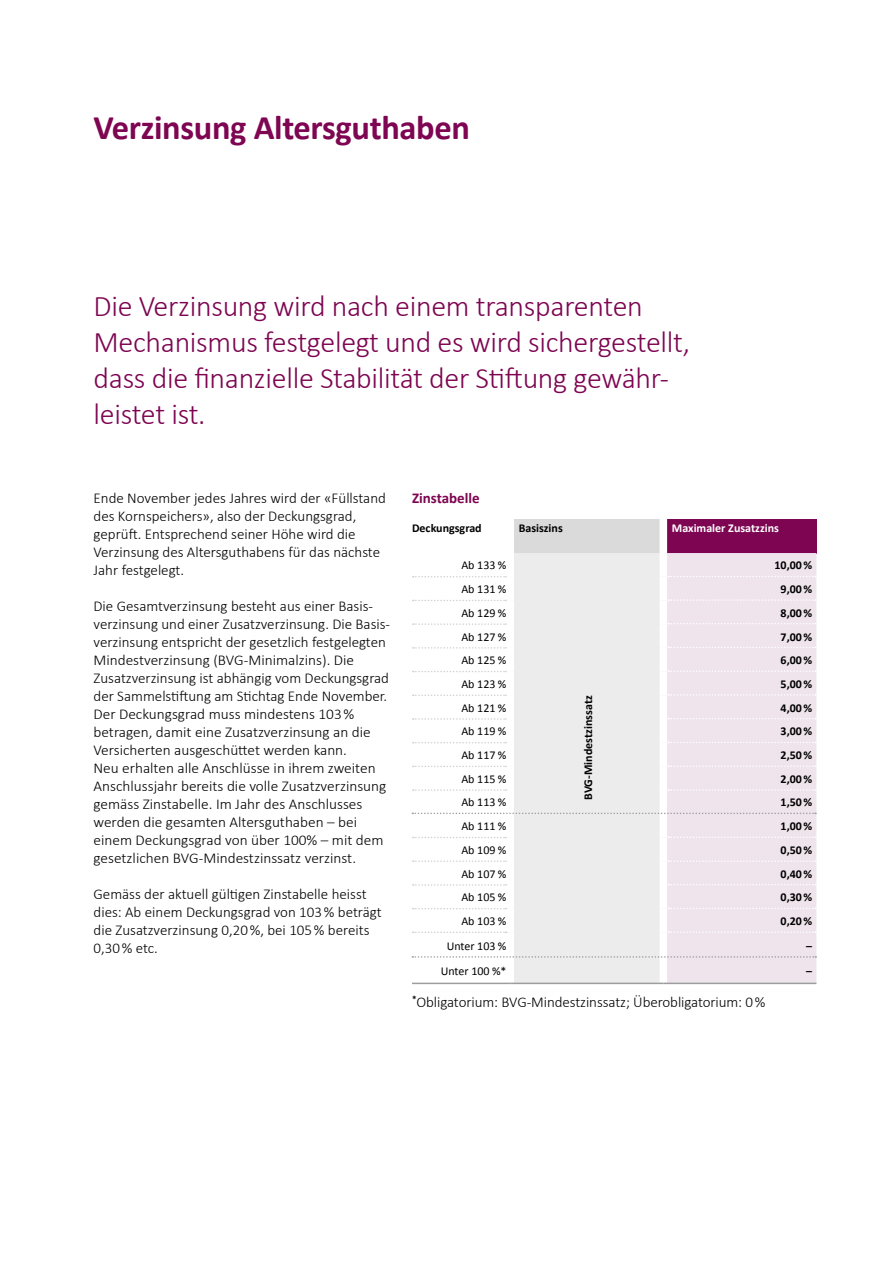
<style>
.page{position:relative;width:893px;height:1263px;background:#fff}
.page>*{position:absolute;margin:0;border:0;box-sizing:border-box;transform-origin:0 0}
.t1{font:700 34.5px "Calibri";letter-spacing:-.01em;color:#7d0551}
.t2{font:300 30px/36px "Calibri";letter-spacing:-.01em;color:#7d0551}
.t3{font:300 15px/18px "Calibri";color:#000}
.t4{font:700 15px "Calibri";color:#7d0551}
.t5{font:700 12px "Calibri";color:#000}
.t6{font:12px "Calibri";color:#000}
.t7{font:700 12px "Calibri";color:#fff}
</style>
<div class="page">
<div style="left:510px;top:519px;width:153px;height:34px;background:#dadada"></div>
<div style="left:663px;top:519px;width:153px;height:34px;background:#7d0551"></div>
<div style="left:514px;top:553px;width:146px;height:430px;background:#ececed"></div>
<div style="left:667px;top:553px;width:149px;height:430px;background:#efe4ec"></div>
<svg style="left:413px;top:576px;width:93px;height:1px"></svg>
<svg style="left:413px;top:600px;width:93px;height:1px"></svg>
<svg style="left:413px;top:623px;width:93px;height:2px"></svg>
<svg style="left:413px;top:647px;width:93px;height:2px"></svg>
<svg style="left:413px;top:671px;width:93px;height:1px"></svg>
<svg style="left:413px;top:694px;width:93px;height:2px"></svg>
<svg style="left:413px;top:718px;width:93px;height:2px"></svg>
<svg style="left:413px;top:742px;width:93px;height:1px"></svg>
<svg style="left:413px;top:766px;width:93px;height:1px"></svg>
<svg style="left:413px;top:837px;width:93px;height:1px"></svg>
<svg style="left:413px;top:860px;width:93px;height:2px"></svg>
<div style="left:506px;top:519px;width:8px;height:34px;background:#fff"></div>
<div style="left:660px;top:519px;width:7px;height:34px;background:#fff"></div>
<hr style="left:412px;top:983px;width:98px;height:1px;background:#9c9d9d">
<hr style="left:510px;top:983px;width:153px;height:1px;background:#9c9d9d">
<hr style="left:663px;top:983px;width:153px;height:1px;background:#9c9d9d">
<svg style="left:413px;top:789px;width:94px;height:2px"></svg>
<div style="left:506px;top:790px;width:8px;height:24px;background:#fff"></div>
<svg style="left:413px;top:884px;width:94px;height:2px"></svg>
<div style="left:506px;top:885px;width:8px;height:24px;background:#fff"></div>
<svg style="left:413px;top:908px;width:94px;height:1px"></svg>
<svg style="left:413px;top:931px;width:94px;height:2px"></svg>
<svg style="left:412px;top:813px;width:404px;height:1px"></svg>
<svg style="left:668px;top:789px;width:148px;height:2px"></svg>
<svg style="left:668px;top:836px;width:148px;height:2px"></svg>
<svg style="left:668px;top:742px;width:148px;height:1px"></svg>
<svg style="left:668px;top:718px;width:148px;height:1px"></svg>
<svg style="left:668px;top:694px;width:148px;height:2px"></svg>
<svg style="left:668px;top:670px;width:148px;height:2px"></svg>
<svg style="left:668px;top:647px;width:148px;height:1px"></svg>
<svg style="left:668px;top:623px;width:148px;height:1px"></svg>
<svg style="left:668px;top:599px;width:148px;height:2px"></svg>
<svg style="left:668px;top:576px;width:148px;height:1px"></svg>
<svg style="left:668px;top:860px;width:148px;height:2px"></svg>
<svg style="left:668px;top:884px;width:148px;height:1px"></svg>
<svg style="left:668px;top:908px;width:148px;height:1px"></svg>
<svg style="left:668px;top:931px;width:148px;height:2px"></svg>
<svg style="left:668px;top:765px;width:148px;height:2px"></svg>
<svg style="left:412px;top:956px;width:404px;height:2px"></svg>
<div style="left:578px;top:690px;width:21px;height:116px;background:#ececed"></div>
<h1 class="t1" style="left:94px;top:106px;width:378px">Verzinsung Altersguthaben</h1>
<h2 class="t2" style="left:94px;top:287px;width:598px">Die Verzinsung wird nach einem transparenten Mechanismus festgelegt und es wird sichergestellt, dass die finanzielle Stabilität der Stiftung gewähr&shy;leistet ist.</h2>
<p class="t3" style="left:94px;top:489px;width:294px">Ende November jedes Jahres wird der «Füllstand des Kornspeichers», also der Deckungsgrad, geprüft. Entsprechend seiner Höhe wird die Verzinsung des Altersguthabens für das nächste Jahr festgelegt.</p>
<p class="t3" style="left:94px;top:597px;width:298px">Die Gesamtverzinsung besteht aus einer Basis&shy;verzinsung und einer Zusatzverzinsung. Die Basis&shy;verzinsung entspricht der gesetzlich festgelegten Mindestverzinsung (BVG-Minimalzins). Die Zusatzverzinsung ist abhängig vom Deckungsgrad der Sammelstiftung am Stichtag Ende November.<br>Der Deckungsgrad muss mindestens 103% betragen, damit eine Zusatzverzinsung an die Versicherten ausgeschüttet werden kann.<br>Neu erhalten alle Anschlüsse in ihrem zweiten Anschlussjahr bereits die volle Zusatzverzinsung gemäss Zinstabelle. Im Jahr des Anschlusses werden die gesamten Altersguthaben – bei einem Deckungsgrad von über 100% – mit dem gesetzlichen BVG-Mindestzinssatz verzinst.</p>
<p class="t3" style="left:94px;top:885px;width:290px">Gemäss der aktuell gültigen Zinstabelle heisst dies: Ab einem Deckungsgrad von 103% beträgt die Zusatzverzinsung 0,20%, bei 105% bereits 0,30% etc.</p>
<p class="t4" style="left:412px;top:489px;width:69px">Zinstabelle</p>
<p class="t5" style="left:412px;top:521px;width:71px">Deckungsgrad</p>
<p class="t5" style="left:519px;top:521px;width:46px">Basiszins</p>
<p class="t7" style="left:672px;top:521px;width:109px">Maximaler Zusatzzins</p>
<p class="t6" style="left:461px;top:558px;width:47px">Ab 133 %</p>
<p class="t5" style="left:774px;top:558px;width:39px">10,00 %</p>
<p class="t6" style="left:461px;top:581px;width:47px">Ab 131 %</p>
<p class="t5" style="left:781px;top:581px;width:33px">9,00 %</p>
<p class="t6" style="left:461px;top:605px;width:47px">Ab 129 %</p>
<p class="t5" style="left:781px;top:605px;width:33px">8,00 %</p>
<p class="t6" style="left:461px;top:629px;width:47px">Ab 127 %</p>
<p class="t5" style="left:781px;top:629px;width:33px">7,00 %</p>
<p class="t6" style="left:461px;top:653px;width:47px">Ab 125 %</p>
<p class="t5" style="left:781px;top:652px;width:33px">6,00 %</p>
<p class="t6" style="left:461px;top:676px;width:47px">Ab 123 %</p>
<p class="t5" style="left:781px;top:676px;width:33px">5,00 %</p>
<p class="t6" style="left:461px;top:700px;width:47px">Ab 121 %</p>
<p class="t5" style="left:781px;top:700px;width:33px">4,00 %</p>
<p class="t6" style="left:461px;top:724px;width:47px">Ab 119 %</p>
<p class="t5" style="left:781px;top:724px;width:33px">3,00 %</p>
<p class="t6" style="left:461px;top:747px;width:47px">Ab 117 %</p>
<p class="t5" style="left:781px;top:747px;width:33px">2,50 %</p>
<p class="t6" style="left:461px;top:771px;width:47px">Ab 115 %</p>
<p class="t5" style="left:781px;top:771px;width:33px">2,00 %</p>
<p class="t6" style="left:461px;top:795px;width:47px">Ab 113 %</p>
<p class="t5" style="left:781px;top:795px;width:33px">1,50 %</p>
<p class="t6" style="left:461px;top:818px;width:47px">Ab 111 %</p>
<p class="t5" style="left:781px;top:818px;width:33px">1,00 %</p>
<p class="t6" style="left:461px;top:842px;width:47px">Ab 109 %</p>
<p class="t5" style="left:781px;top:842px;width:33px">0,50 %</p>
<p class="t6" style="left:461px;top:866px;width:47px">Ab 107 %</p>
<p class="t5" style="left:781px;top:866px;width:33px">0,40 %</p>
<p class="t6" style="left:461px;top:890px;width:47px">Ab 105 %</p>
<p class="t5" style="left:781px;top:889px;width:33px">0,30 %</p>
<p class="t6" style="left:461px;top:913px;width:47px">Ab 103 %</p>
<p class="t5" style="left:781px;top:913px;width:33px">0,20 %</p>
<p class="t6" style="left:447px;top:938px;width:61px">Unter 103 %</p>
<p class="t5" style="left:806px;top:938px;width:7px">–</p>
<p class="t6" style="left:441px;top:963px;width:67px">Unter 100 %*</p>
<p class="t5" style="left:806px;top:963px;width:7px">–</p>
<p class="t5" style="left:580px;top:800px;width:106px;rotate:-90deg">BVG-Mindestzinssatz</p>
<p class="t3" style="left:412px;top:992px;width:355px"><sup>*</sup>Obligatorium: BVG-Mindestzinssatz; Überobligatorium: 0%</p>
</div>
